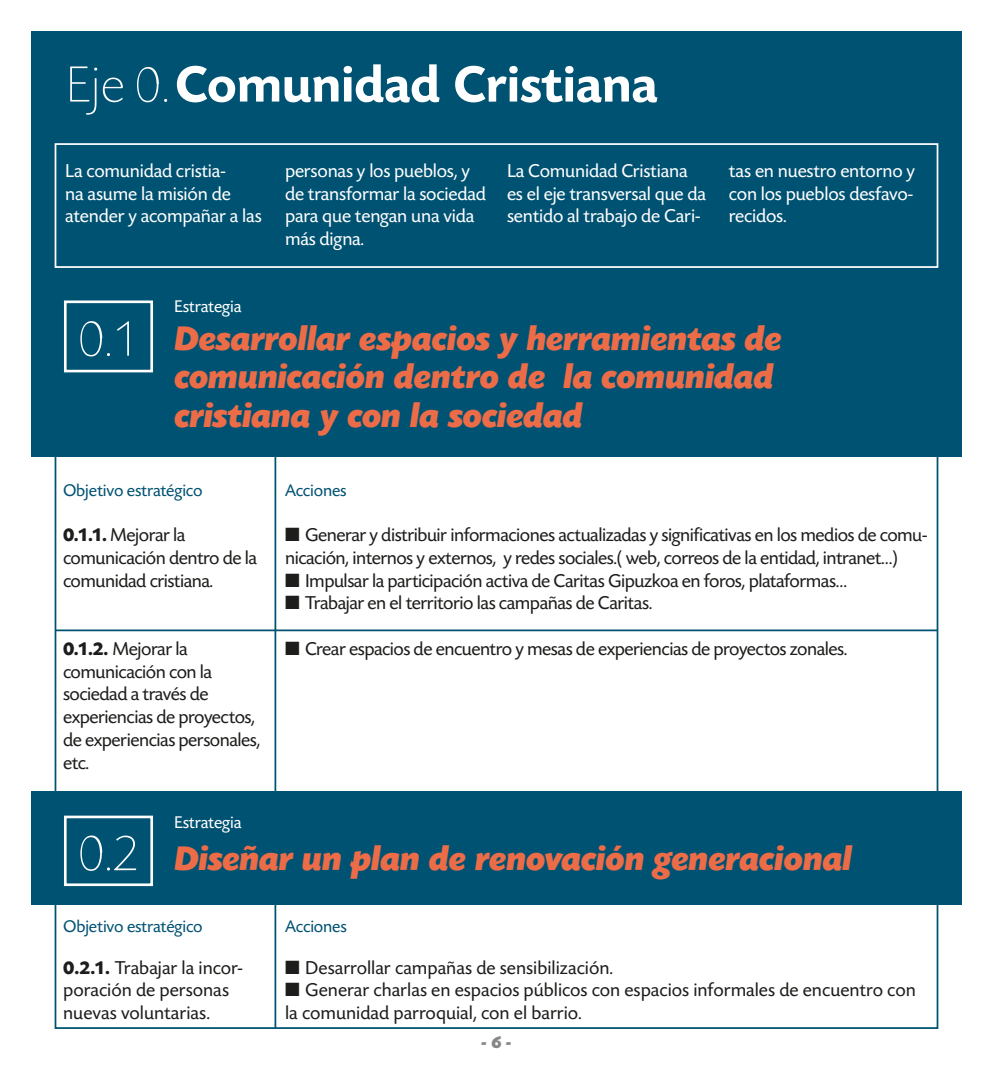
<style>
.page{position:relative;width:993px;height:1092px;background:#fff}
.page>*{position:absolute;margin:0;border:0;box-sizing:border-box;transform-origin:0 0}
.t1{font:600 52.5px "Today Sans Now Pro";color:#fff}
.t2{font:100 52.5px "Today Sans Now Pro";color:#fff}
.t3{font:italic 800 35px/38.5px "Today Sans Now Pro";letter-spacing:-.01em;color:#ed6c48}
.t4{font:19.25px/22.8px "Today Sans Now Pro";letter-spacing:-.025em;color:#1d1d1b}
.t5{font:19.25px/22.8px "Today Sans Now Pro";letter-spacing:-.01em;color:#fff}
.t6{font:19.25px/22.8px "Today Sans Now Pro";color:#1d1d1b}
.t7{font:17.5px "Today Sans Now Pro";letter-spacing:-.01em;color:#005272}
.t8{font:17.5px "Today Sans Now Pro";letter-spacing:-.01em;color:#fff}
.t9{font:italic 800 17.5px "Today Sans Now Pro";color:#878787}
.s1{font-weight:100}
.s2{font-weight:700}
.s3{font-weight:100;font-style:normal;font-size:52.5px;color:#fff}
</style>
<div class="page">
<div style="left:32px;top:32px;width:929px;height:425px;background:#005272"></div>
<div style="left:32px;top:791px;width:929px;height:114px;background:#005272"></div>
<hr style="left:274px;top:375px;width:2px;height:653px;background:#005272">
<hr style="left:56px;top:629px;width:881px;height:2px;background:#005272">
<div style="left:64px;top:300px;width:89px;height:72px;border:3px solid #fff"></div>
<div style="left:64px;top:815px;width:89px;height:71px;border:3px solid #fff"></div>
<div style="left:55px;top:143px;width:883px;height:125px;border:2px solid #fff"></div>
<h1 class="t1" style="left:65px;top:54px;width:593px"><span class="s1">Eje 0.</span>Comunidad Cristiana</h1>
<p class="t5" style="left:65px;top:159px;width:198px">La comunidad cristia-<br>na asume la misión de atender y acompañar a las</p>
<p class="t8" style="left:174px;top:296px;width:69px">Estrategia</p>
<p class="t5" style="left:285px;top:159px;width:202px">personas y los pueblos, y de transformar la sociedad para que tengan una vida más digna.</p>
<p class="t5" style="left:507px;top:159px;width:200px">La Comunidad Cristiana es el eje transversal que da sentido al trabajo de Cari-</p>
<p class="t5" style="left:728px;top:159px;width:188px;text-align:justify">tas en nuestro entorno y con los pueblos desfavo&shy;recidos.</p>
<h1 class="t2" style="left:78px;top:307px;width:62px">0.1</h1>
<h2 class="t3" style="left:174px;top:320px;width:609px">Desarrollar espacios y herramientas de comunicación dentro de la comunidad cristiana y con la sociedad</h2>
<p class="t7" style="left:63px;top:479px;width:141px">Objetivo estratégico</p>
<p class="t4" style="left:63px;top:523px;width:195px"><span class="s2">0.1.1.</span> Mejorar la comunicación dentro de la comunidad cristiana.</p>
<p class="t4" style="left:63px;top:637px;width:199px"><span class="s2">0.1.2.</span> Mejorar la comunicación con la sociedad a través de experiencias de proyectos, de experiencias personales, etc.</p>
<p class="t8" style="left:174px;top:812px;width:69px">Estrategia</p>
<p class="t7" style="left:285px;top:479px;width:63px">Acciones</p>
<p class="t4" style="left:285px;top:523px;width:644px">■ Generar y distribuir informaciones actualizadas y significativas en los medios de comu&shy;nicación, internos y externos, y redes sociales.( web, correos de la entidad, intranet…)</p>
<p class="t4" style="left:285px;top:569px;width:563px">■ Impulsar la participación activa de Caritas Gipuzkoa en foros, plataformas…</p>
<p class="t4" style="left:285px;top:591px;width:369px">■ Trabajar en el territorio las campañas de Caritas.</p>
<p class="t4" style="left:285px;top:637px;width:564px">■ Crear espacios de encuentro y mesas de experiencias de proyectos zonales.</p>
<h2 class="t3" style="left:78px;top:840px;width:774px"><span class="s3">0.2</span> Diseñar un plan de renovación generacional</h2>
<p class="t7" style="left:63px;top:916px;width:141px">Objetivo estratégico</p>
<p class="t6" style="left:63px;top:955px;width:181px"><span class="s2">0.2.1.</span> Trabajar la incor&shy;poración de personas nuevas voluntarias.</p>
<p class="t6" style="left:285px;top:955px;width:329px">■ Desarrollar campañas de sensibilización.</p>
<p class="t7" style="left:285px;top:916px;width:63px">Acciones</p>
<p class="t6" style="left:285px;top:978px;width:632px">■ Generar charlas en espacios públicos con espacios informales de encuentro con la comunidad parroquial, con el barrio.</p>
<p class="t9" style="left:481px;top:1032px;width:32px">- 6 -</p>
</div>
